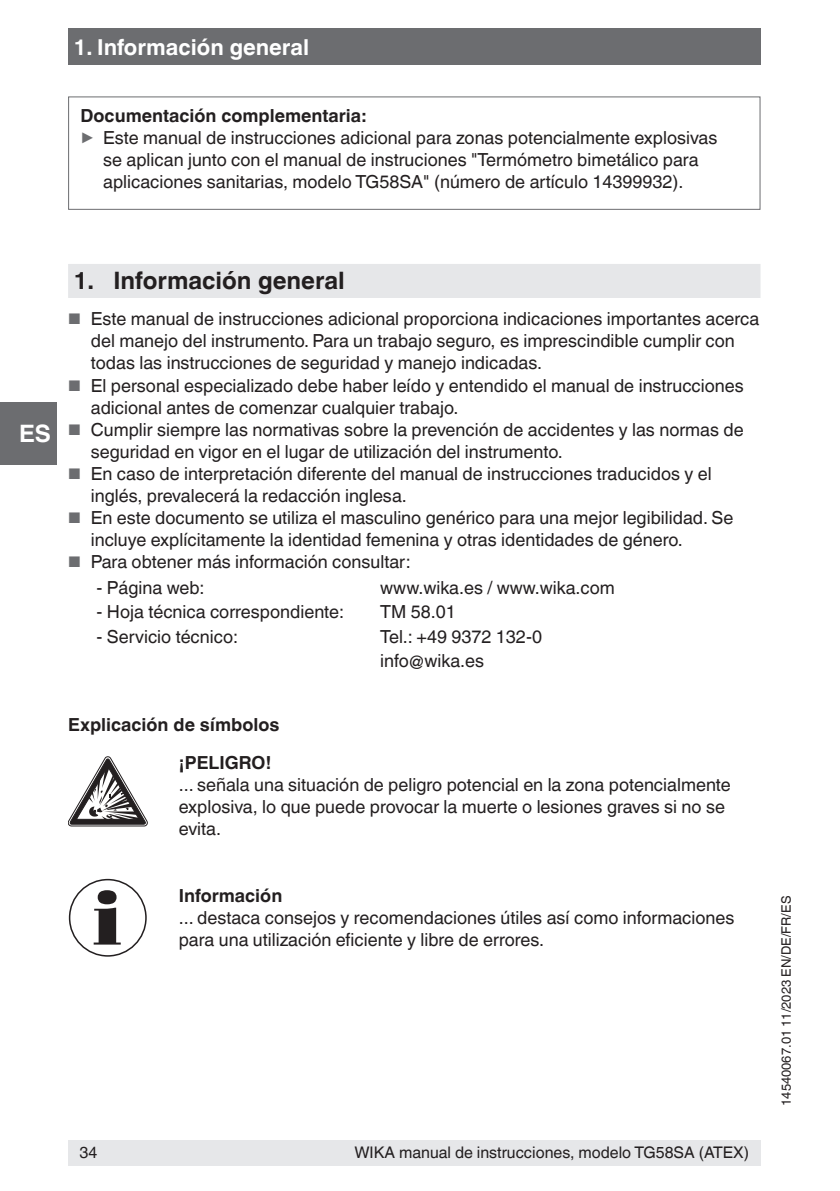
<style>
.page{position:relative;width:840px;height:1191px;background:#fff}
.page>*{position:absolute;margin:0;border:0;box-sizing:border-box;transform-origin:0 0}
.t1{font:700 24px "Helvetica World";color:#231f20}
.t2{font:700 24px "Helvetica World";color:#fff}
.t3{font:700 22px "Helvetica World";color:#fff}
.t4{font:18px/22px "Helvetica World";color:#231f20}
.t5{font:700 18px/38.4px "Helvetica World";color:#231f20}
.t6{font:16px "Helvetica World";color:#231f20}
.t7{font:13px "Helvetica World";color:#231f20}
.s1{font-size:17.8px;color:#6c6d70}
.s2{font-size:15.4px;color:#6c6d70}
</style>
<div class="page">
<div style="left:68px;top:28px;width:692px;height:37px;background:#6c6d70"></div>
<div style="left:68px;top:1140px;width:692px;height:25px;background:#e6e7e9"></div>
<div style="left:0;top:403px;width:57px;height:62px;background:#6c6d70"></div>
<div style="left:68px;top:264px;width:692px;height:34px;background:#e6e7e9"></div>
<svg style="left:68px;top:756px;width:79px;height:70px"></svg>
<svg style="left:94px;top:890px;width:27px;height:54px"></svg>
<div style="left:69px;top:879px;width:78px;height:77px;border:2px solid #231f20;border-radius:50%"></div>
<div style="left:68px;top:96px;width:692px;height:114px;border:1px solid #6c6d70"></div>
<p class="t3" style="left:74px;top:34px;width:237px">1. Información general</p>
<p class="t5" style="left:80px;top:96px;width:287px">Documentación complementaria:</p>
<p class="t4" style="left:80px;top:126px;width:638px"><span class="s1">▶</span> Este manual de instrucciones adicional para zonas potencialmente explosivas</p>
<p class="t4" style="left:103px;top:148px;width:596px">se aplican junto con el manual de instruciones "Termómetro bimetálico para</p>
<p class="t4" style="left:103px;top:170px;width:581px">aplicaciones sanitarias, modelo TG58SA" (número de artículo 14399932).</p>
<h1 class="t2" style="left:19px;top:420px;width:33px">ES</h1>
<h1 class="t1" style="left:74px;top:267px;width:272px">1. Información general</h1>
<p class="t4" style="left:91px;top:308px;width:669px;text-indent:-23px"><span class="s2">■</span> Este manual de instrucciones adicional proporciona indicaciones importantes acerca del manejo del instrumento. Para un trabajo seguro, es imprescindible cumplir con todas las instrucciones de seguridad y manejo indicadas.</p>
<p class="t4" style="left:91px;top:374px;width:654px;text-indent:-23px"><span class="s2">■</span> El personal especializado debe haber leído y entendido el manual de instrucciones adicional antes de comenzar cualquier trabajo.</p>
<p class="t4" style="left:91px;top:418px;width:654px;text-indent:-23px"><span class="s2">■</span> Cumplir siempre las normativas sobre la prevención de accidentes y las normas de seguridad en vigor en el lugar de utilización del instrumento.</p>
<p class="t4" style="left:91px;top:462px;width:622px;text-indent:-23px"><span class="s2">■</span> En caso de interpretación diferente del manual de instrucciones traducidos y el inglés, prevalecerá la redacción inglesa.</p>
<p class="t4" style="left:91px;top:506px;width:643px;text-indent:-23px"><span class="s2">■</span> En este documento se utiliza el masculino genérico para una mejor legibilidad. Se incluye explícitamente la identidad femenina y otras identidades de género.</p>
<p class="t4" style="left:68px;top:550px;width:344px"><span class="s2">■</span> Para obtener más información consultar:</p>
<p class="t4" style="left:96px;top:577px;width:110px">- Página web:</p>
<p class="t4" style="left:380px;top:577px;width:236px">www.wika.es / www.wika.com</p>
<p class="t4" style="left:96px;top:601px;width:249px">- Hoja técnica correspondiente:</p>
<p class="t4" style="left:380px;top:601px;width:77px">TM 58.01</p>
<p class="t4" style="left:96px;top:625px;width:143px">- Servicio técnico:</p>
<p class="t4" style="left:380px;top:624px;width:163px;line-height:24.2px">Tel.: +49 9372 132-0 info@wika.es</p>
<p class="t5" style="left:179px;top:705px;width:102px;text-indent:-111px">Explicación de símbolos ¡PELIGRO!</p>
<p class="t4" style="left:179px;top:774px;width:553px">... señala una situación de peligro potencial en la zona potencialmente explosiva, lo que puede provocar la muerte o lesiones graves si no se evita.</p>
<p class="t5" style="left:179px;top:876px;width:105px">Información</p>
<p class="t4" style="left:179px;top:906px;width:557px">... destaca consejos y recomendaciones útiles así como informaciones para una utilización eficiente y libre de errores.</p>
<p class="t6" style="left:79px;top:1143px;width:19px">34</p>
<p class="t6" style="left:354px;top:1143px;width:396px">WIKA manual de instrucciones, modelo TG58SA (ATEX)</p>
<p class="t7" style="left:778px;top:1106px;width:211px;rotate:-90deg">14540067.01 11/2023 EN/DE/FR/ES</p>
</div>
